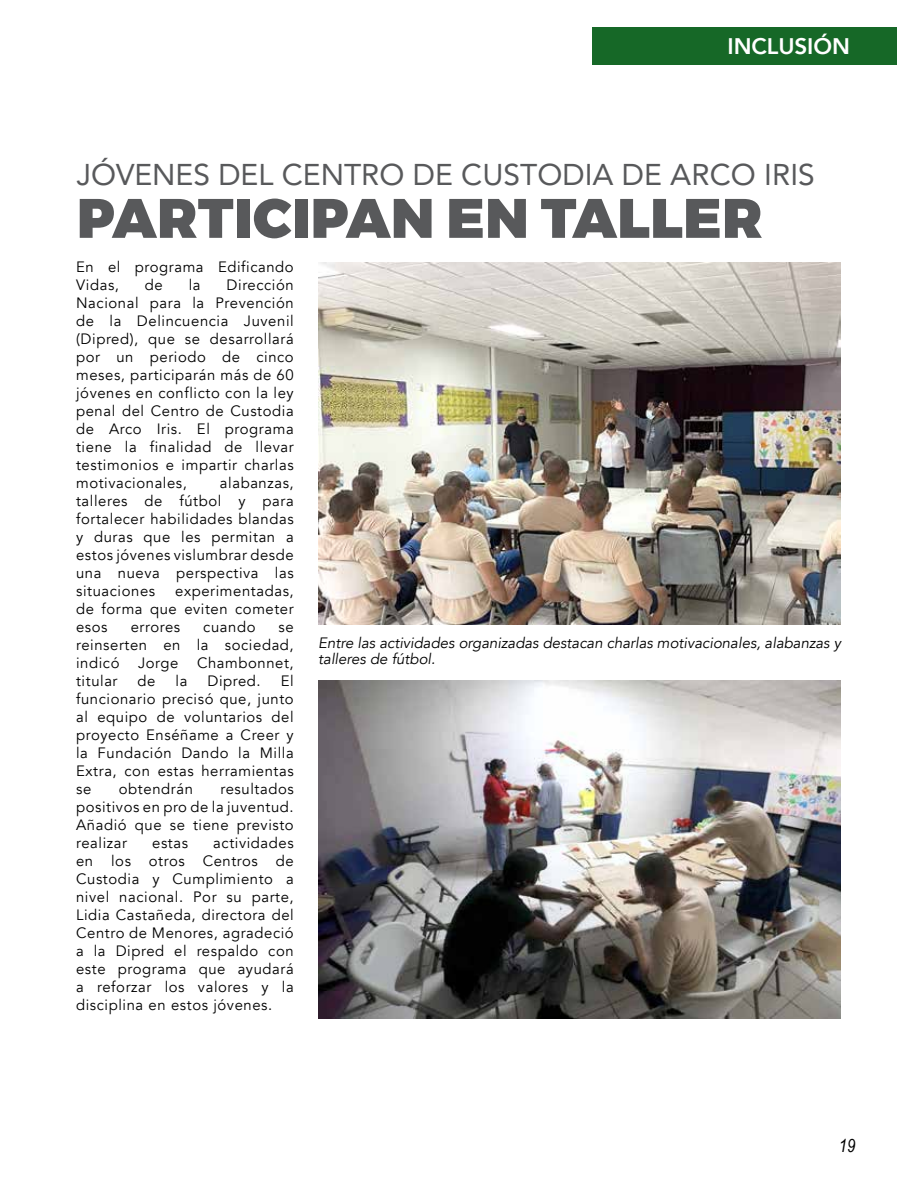
<style>
.page{position:relative;width:918px;height:1188px;background:#fff}
.page>*{position:absolute;margin:0;border:0;box-sizing:border-box;transform-origin:0 0}
.t1{font:900 55.5px "Montserrat";letter-spacing:.01em;color:#58595b}
.t2{font:30px "Avenir";color:#58595b}
.t3{font:800 22.5px "Avenir";letter-spacing:-.005em;color:#fff}
.t4{font:italic 18px "Arial Narrow";color:#000}
.t5{font:15px/18px "Avenir";letter-spacing:.04em;color:#000;text-align:justify}
.t6{font:italic 15px/16.5px "Avenir";color:#000}
</style>
<div class="page">
<div style="left:592px;top:27px;width:304px;height:38px;background:#166827"></div>
<img style="left:318px;top:263px;width:523px;height:362px">
<img style="left:318px;top:680px;width:523px;height:339px">
<h3 class="t3" style="left:728px;top:29px;width:124px">INCLUSIÓN</h3>
<h2 class="t2" style="left:77px;top:151px;width:740px">JÓVENES DEL CENTRO DE CUSTODIA DE ARCO IRIS</h2>
<h1 class="t1" style="left:77px;top:183px;width:687px">PARTICIPAN EN TALLER</h1>
<p class="t5" style="left:76px;top:258px;width:219px">En el programa Edificando<br>Vidas,</p>
<p class="t5" style="left:145px;top:276px;width:19px">de</p>
<p class="t5" style="left:189px;top:276px;width:13px">la</p>
<p class="t5" style="left:76px;top:276px;width:219px;text-indent:150px">Dirección Nacional para la Prevención de la Delincuencia Juvenil (Dipred), que se desarrollará por un periodo de cinco meses, participarán más de 60 jóvenes en conflicto con la ley penal del Centro de Custodia de Arco Iris. El programa tiene la finalidad de llevar testimonios e impartir charlas motivacionales,</p>
<p class="t5" style="left:76px;top:474px;width:219px;text-indent:144px">alabanzas, talleres de fútbol y para fortalecer habilidades blandas y duras que les permitan a estos jóvenes vislumbrar desde una nueva perspectiva las situaciones</p>
<p class="t5" style="left:76px;top:582px;width:219px;text-indent:99px">experimentadas, de forma que eviten cometer esos</p>
<p class="t5" style="left:131px;top:618px;width:51px">errores</p>
<p class="t5" style="left:203px;top:618px;width:54px">cuando</p>
<p class="t5" style="left:76px;top:618px;width:219px;text-indent:202px">se reinserten en la sociedad, indicó Jorge Chambonnet, titular</p>
<p class="t5" style="left:76px;top:672px;width:219px;text-indent:205px">El funcionario precisó que, junto al equipo de voluntarios del proyecto Enséñame a Creer y la Fundación Dando la Milla Extra, con estas herramientas se</p>
<p class="t5" style="left:138px;top:672px;width:19px">de</p>
<p class="t5" style="left:176px;top:672px;width:13px">la</p>
<p class="t5" style="left:207px;top:672px;width:55px">Dipred.</p>
<p class="t5" style="left:76px;top:780px;width:219px;text-indent:144px">resultados positivos en pro de la juventud.<br>Añadió que se tiene previsto realizar</p>
<p class="t5" style="left:119px;top:780px;width:76px">obtendrán</p>
<p class="t5" style="left:76px;top:834px;width:219px;text-indent:137px">actividades en los otros Centros de Custodia y Cumplimiento a nivel nacional. Por su parte, Lidia Castañeda, directora del Centro de Menores, agradeció a la Dipred el respaldo con este programa que ayudará a reforzar los valores y la disciplina en estos jóvenes.</p>
<p class="t5" style="left:152px;top:834px;width:37px">estas</p>
<p class="t6" style="left:318px;top:635px;width:524px">Entre las actividades organizadas destacan charlas motivacionales, alabanzas y talleres de fútbol.</p>
<p class="t4" style="left:839px;top:1133px;width:18px">19</p>
</div>
